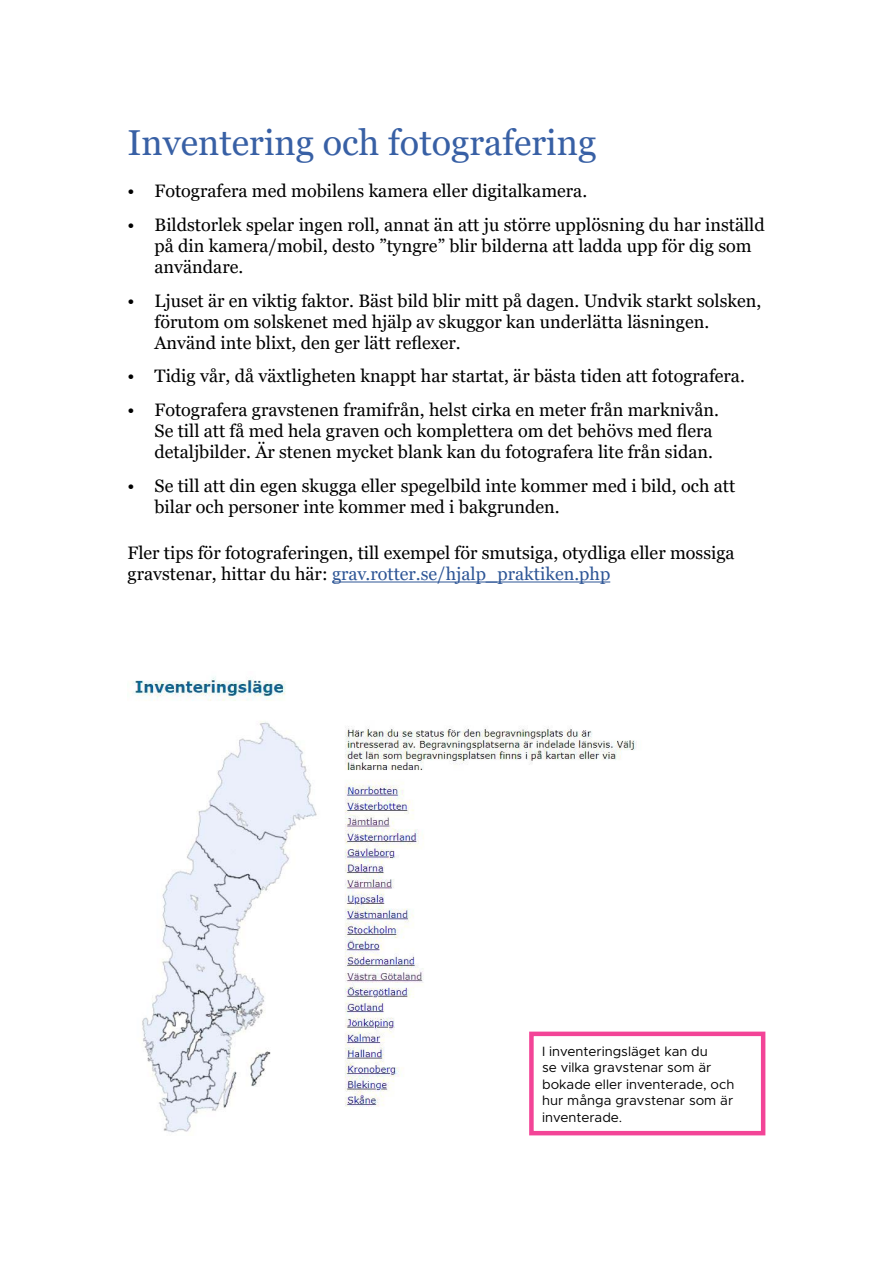
<style>
.page{position:relative;width:893px;height:1263px;background:#fff}
.page>*{position:absolute;margin:0;border:0;box-sizing:border-box;transform-origin:0 0}
.t1{font:36px "Georgia Pro";color:#3860a5}
.t2{font:18px/21px "Georgia Pro";color:#000}
.t3{font:13.5px/16.5px "Metropolis";color:#000}
.s1{color:#2e5696}
</style>
<div class="page">
<hr style="left:332px;top:581px;width:278px;height:1px;background:#2e5696">
<img style="left:132px;top:676px;width:516px;height:457px">
<div style="left:529px;top:1031px;width:236px;height:104px;border:4px solid #f34497"></div>
<h1 class="t1" style="left:128px;top:122px;width:470px">Inventering och fotografering</h1>
<p class="t2" style="left:128px;top:181px;width:461px">• Fotografera med mobilens kamera eller digitalkamera.</p>
<p class="t2" style="left:155px;top:215px;width:612px;text-indent:-27px">• Bildstorlek spelar ingen roll, annat än att ju större upplösning du har inställd på din kamera/mobil, desto ”tyngre” blir bilderna att ladda upp för dig som användare.</p>
<p class="t2" style="left:155px;top:291px;width:608px;text-indent:-27px">• Ljuset är en viktig faktor. Bäst bild blir mitt på dagen. Undvik starkt solsken, förutom om solskenet med hjälp av skuggor kan underlätta läsningen.<br>Använd inte blixt, den ger lätt reflexer.</p>
<p class="t2" style="left:128px;top:366px;width:619px">• Tidig vår, då växtligheten knappt har startat, är bästa tiden att fotografera.</p>
<p class="t2" style="left:155px;top:400px;width:566px;text-indent:-27px">• Fotografera gravstenen framifrån, helst cirka en meter från marknivån.<br>Se till att få med hela graven och komplettera om det behövs med flera detaljbilder. Är stenen mycket blank kan du fotografera lite från sidan.</p>
<p class="t2" style="left:155px;top:476px;width:582px;text-indent:-27px">• Se till att din egen skugga eller spegelbild inte kommer med i bild, och att bilar och personer inte kommer med i bakgrunden.</p>
<p class="t2" style="left:128px;top:543px;width:609px">Fler tips för fotograferingen, till exempel för smutsiga, otydliga eller mossiga gravstenar, hittar du här: <span class="s1">grav.rotter.se/hjalp_praktiken.php</span></p>
<p class="t3" style="left:542px;top:1043px;width:194px">I inventeringsläget kan du<br>se vilka gravstenar som är bokade eller inventerade, och hur många gravstenar som är inventerade.</p>
</div>
